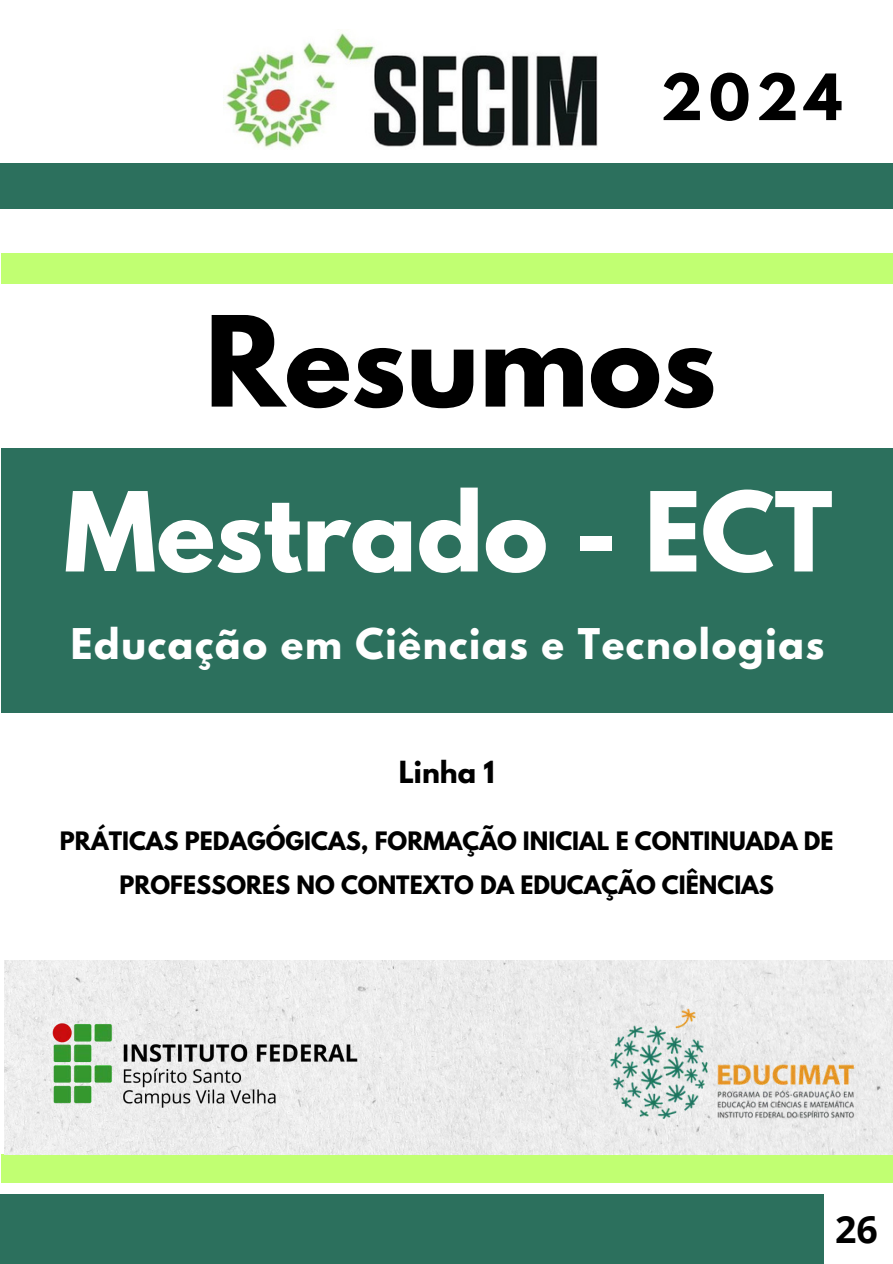
<style>
.page{position:relative;width:893px;height:1264px;background:#fff}
.page>*{position:absolute;margin:0;border:0;box-sizing:border-box;transform-origin:0 0}
.t1{font:700 111px "League Spartan";color:#000}
.t2{font:700 97.5px "League Spartan";color:#fff}
.t3{font:700 56.55px "League Spartan";color:#000}
.t4{font:700 37.5px "League Spartan";letter-spacing:.045em;color:#fff}
.t5{font:700 37.5px "Open Sans";color:#000}
.t6{font:700 27px "League Spartan";color:#000}
.t7{font:700 22.5px/43.5px "League Spartan";color:#000;text-align:center}
</style>
<div class="page">
<div style="left:1px;top:1154px;width:891px;height:28px;background:#c1ff72"></div>
<img style="left:224px;top:33px;width:373px;height:115px">
<div style="left:4px;top:960px;width:888px;height:194px;background:#ececec"></div>
<div style="left:0;top:164px;width:892px;height:45px;background:#2c705d"></div>
<div style="left:1px;top:253px;width:891px;height:31px;background:#c1ff72"></div>
<div style="left:0;top:1193px;width:823px;height:70px;background:#2c705d"></div>
<div style="left:1px;top:448px;width:891px;height:265px;background:#2c705d"></div>
<img style="left:33px;top:1002px;width:344px;height:127px">
<img style="left:594px;top:988px;width:275px;height:150px">
<h3 class="t3" style="left:660px;top:69px;width:183px">2024</h3>
<h1 class="t1" style="left:205px;top:306px;width:513px">Resumos</h1>
<h2 class="t2" style="left:64px;top:483px;width:770px">Mestrado - ECT</h2>
<h3 class="t4" style="left:71px;top:625px;width:754px">Educação em Ciências e Tecnologias</h3>
<p class="t6" style="left:398px;top:759px;width:98px">Linha 1</p>
<p class="t7" style="left:60px;top:822px;width:775px">PRÁTICAS PEDAGÓGICAS, FORMAÇÃO INICIAL E CONTINUADA DE<br>PROFESSORES NO CONTEXTO DA EDUCAÇÃO CIÊNCIAS</p>
<h3 class="t5" style="left:835px;top:1202px;width:44px">26</h3>
</div>
